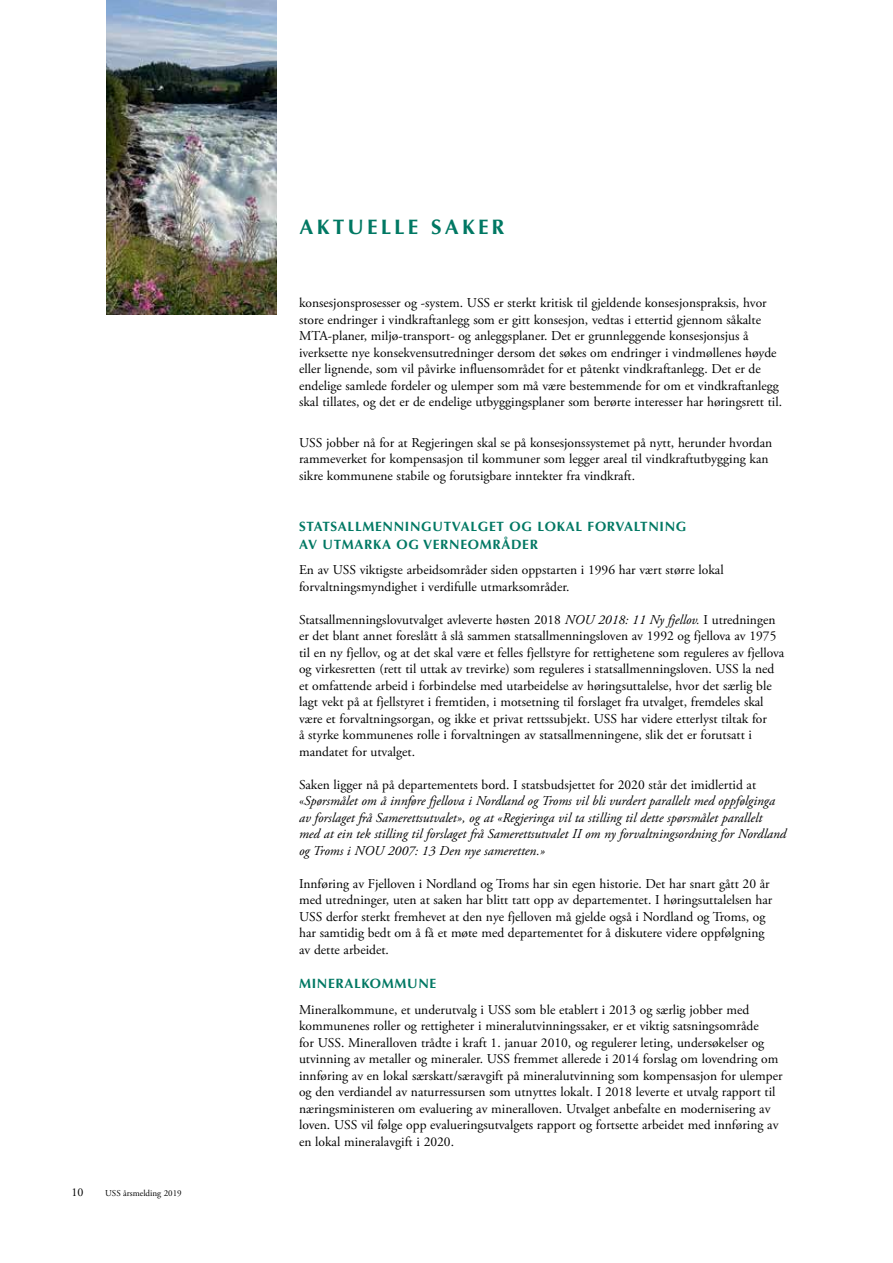
<style>
.page{position:relative;width:893px;height:1263px;background:#fff}
.page>*{position:absolute;margin:0;border:0;box-sizing:border-box;transform-origin:0 0}
.t1{font:700 21px "Optima";letter-spacing:.15em;color:#007863}
.t2{font:13.5px/16.5px "Adobe Garamond Pro";color:#000}
.t3{font:italic 13.5px/16.5px "Adobe Garamond Pro";color:#000}
.t4{font:700 13.5px/18px "Optima";letter-spacing:.05em;color:#007863}
.t5{font:12px "Adobe Garamond Pro";color:#000}
.t6{font:9px "Adobe Garamond Pro";color:#000}
.s1{font-style:italic}
.s2{font-style:normal}
</style>
<div class="page">
<img style="left:106px;top:0;width:170px;height:315px">
<p class="t5" style="left:72px;top:1185px;width:13px">10</p>
<p class="t6" style="left:105px;top:1188px;width:78px">USS årsmelding 2019</p>
<h1 class="t1" style="left:300px;top:215px;width:206px">AKTUELLE SAKER</h1>
<p class="t2" style="left:299px;top:295px;width:484px">konsesjonsprosesser og -system. USS er sterkt kritisk til gjeldende konsesjonspraksis, hvor store endringer i vindkraftanlegg som er gitt konsesjon, vedtas i ettertid gjennom såkalte MTA-planer, miljø-transport- og anleggsplaner. Det er grunnleggende konsesjonsjus å iverksette nye konsekvensutredninger dersom det søkes om endringer i vindmøllenes høyde eller lignende, som vil påvirke influensområdet for et påtenkt vindkraftanlegg. Det er de endelige samlede fordeler og ulemper som må være bestemmende for om et vindkraftanlegg skal tillates, og det er de endelige utbyggingsplaner som berørte interesser har høringsrett til.</p>
<p class="t2" style="left:299px;top:435px;width:475px">USS jobber nå for at Regjeringen skal se på konsesjonssystemet på nytt, herunder hvordan rammeverket for kompensasjon til kommuner som legger areal til vindkraftutbygging kan sikre kommunene stabile og forutsigbare inntekter fra vindkraft.</p>
<p class="t4" style="left:299px;top:517px;width:389px">STATSALLMENNINGUTVALGET OG LOKAL FORVALTNING<br>AV UTMARKA OG VERNEOMRÅDER</p>
<p class="t2" style="left:299px;top:562px;width:426px">En av USS viktigste arbeidsområder siden oppstarten i 1996 har vært større lokal forvaltningsmyndighet i verdifulle utmarksområder.</p>
<p class="t2" style="left:299px;top:612px;width:487px">Statsallmenningslovutvalget avleverte høsten 2018 <span class="s1">NOU 2018: 11 Ny fjellov.</span> I utredningen er det blant annet foreslått å slå sammen statsallmenningsloven av 1992 og fjellova av 1975 til en ny fjellov, og at det skal være et felles fjellstyre for rettighetene som reguleres av fjellova og virkesretten (rett til uttak av trevirke) som reguleres i statsallmenningsloven. USS la ned et omfattende arbeid i forbindelse med utarbeidelse av høringsuttalelse, hvor det særlig ble lagt vekt på at fjellstyret i fremtiden, i motsetning til forslaget fra utvalget, fremdeles skal være et forvaltningsorgan, og ikke et privat rettssubjekt. USS har videre etterlyst tiltak for<br>å styrke kommunenes rolle i forvaltningen av statsallmenningene, slik det er forutsatt i mandatet for utvalget.</p>
<p class="t3" style="left:299px;top:777px;width:489px"><span class="s2">Saken ligger nå på departementets bord. I statsbudsjettet for 2020 står det imidlertid at «</span>Spørsmålet om å innføre fjellova i Nordland og Troms vil bli vurdert parallelt med oppfølginga av forslaget frå Samerettsutvalet», og at «Regjeringa vil ta stilling til dette spørsmålet parallelt med at ein tek stilling til forslaget frå Samerettsutvalet II om ny forvaltningsordning for Nordland og Troms i NOU 2007: 13 Den nye sameretten.»</p>
<p class="t2" style="left:299px;top:876px;width:475px">Innføring av Fjelloven i Nordland og Troms har sin egen historie. Det har snart gått 20 år med utredninger, uten at saken har blitt tatt opp av departementet. I høringsuttalelsen har USS derfor sterkt fremhevet at den nye fjelloven må gjelde også i Nordland og Troms, og har samtidig bedt om å få et møte med departementet for å diskutere videre oppfølgning av dette arbeidet.</p>
<p class="t4" style="left:299px;top:975px;width:139px">MINERALKOMMUNE</p>
<p class="t2" style="left:299px;top:1002px;width:485px">Mineralkommune, et underutvalg i USS som ble etablert i 2013 og særlig jobber med kommunenes roller og rettigheter i mineralutvinningssaker, er et viktig satsningsområde<br>for USS. Mineralloven trådte i kraft 1. januar 2010, og regulerer leting, undersøkelser og utvinning av metaller og mineraler. USS fremmet allerede i 2014 forslag om lovendring om innføring av en lokal særskatt/særavgift på mineralutvinning som kompensasjon for ulemper og den verdiandel av naturressursen som utnyttes lokalt. I 2018 leverte et utvalg rapport til næringsministeren om evaluering av mineralloven. Utvalget anbefalte en modernisering av loven. USS vil følge opp evalueringsutvalgets rapport og fortsette arbeidet med innføring av en lokal mineralavgift i 2020.</p>
</div>
